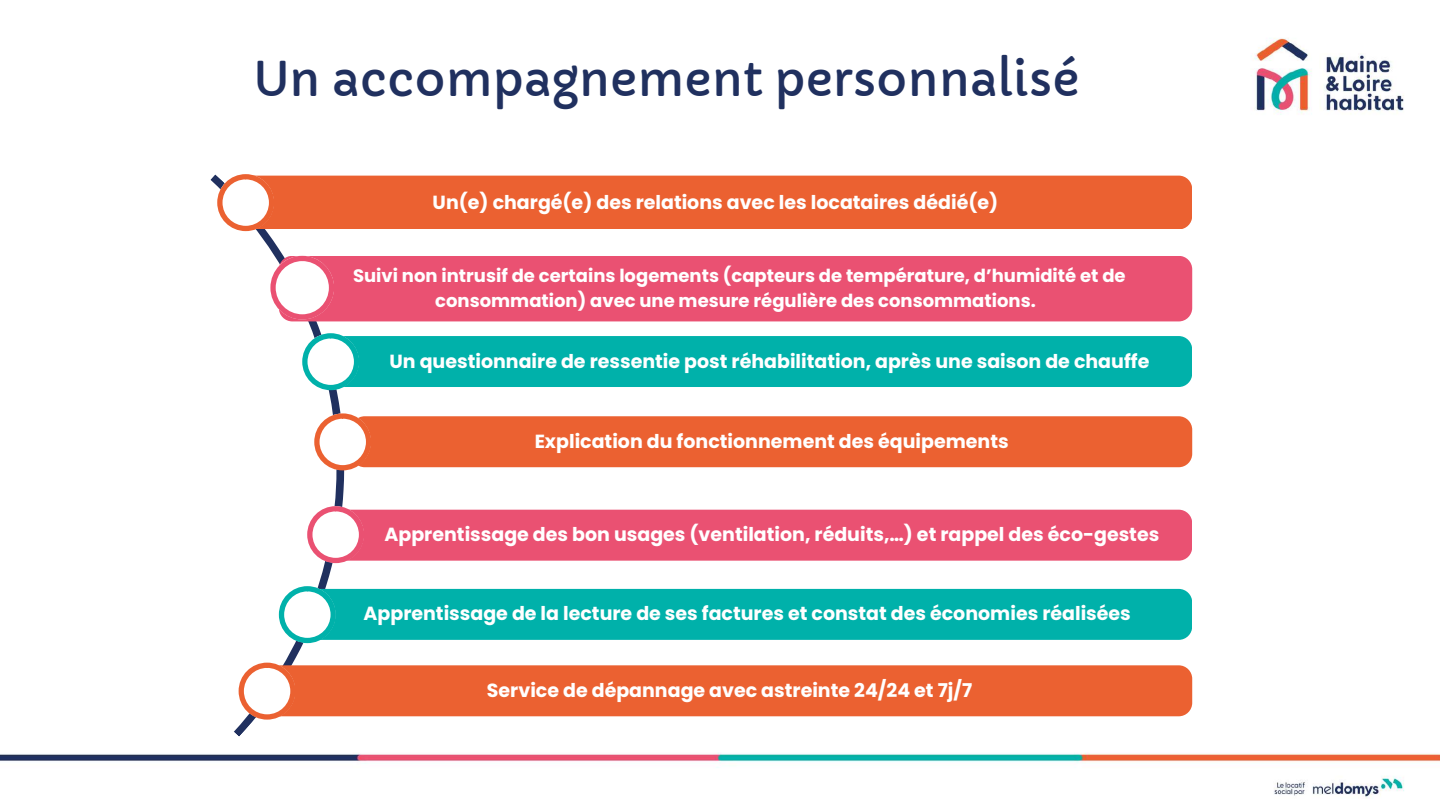
<style>
.page{position:relative;width:1440px;height:810px;background:#fff}
.page>*{position:absolute;margin:0;border:0;box-sizing:border-box;transform-origin:0 0}
.t1{font:47px "Capriola";color:#20305f}
.t2{font:700 19px "Poppins";color:#fff}
.t3{font:700 18px/24.8px "Poppins";color:#fff;text-align:center}
</style>
<div class="page">
<img style="left:0;top:38px;width:1440px;height:761px">
<svg style="left:0;top:174px;width:508px;height:563px"></svg>
<div style="left:302px;top:589px;width:890px;height:51px;background:#00b1aa;border-radius:14px"></div>
<svg style="left:279px;top:586px;width:57px;height:57px"></svg>
<div style="left:267px;top:665px;width:925px;height:51px;background:#eb6131;border-radius:14px"></div>
<svg style="left:239px;top:663px;width:57px;height:57px"></svg>
<div style="left:336px;top:510px;width:856px;height:51px;background:#ea5172;border-radius:14px"></div>
<svg style="left:307px;top:506px;width:57px;height:57px"></svg>
<div style="left:351px;top:416px;width:841px;height:51px;background:#eb6131;border-radius:14px"></div>
<svg style="left:314px;top:413px;width:57px;height:57px"></svg>
<div style="left:331px;top:336px;width:861px;height:51px;background:#00b1aa;border-radius:14px"></div>
<svg style="left:302px;top:333px;width:57px;height:57px"></svg>
<div style="left:239px;top:176px;width:953px;height:53px;background:#eb6131;border-radius:14px"></div>
<svg style="left:217px;top:174px;width:57px;height:57px"></svg>
<div style="left:279px;top:256px;width:913px;height:65px;background:#ea5172;border-radius:14px"></div>
<svg style="left:270px;top:256px;width:64px;height:64px"></svg>
<h1 class="t1" style="left:254px;top:51px;width:827px">Un accompagnement personnalisé</h1>
<p class="t2" style="left:433px;top:189px;width:567px">Un(e) chargé(e) des relations avec les locataires dédié(e)</p>
<p class="t3" style="left:353px;top:263px;width:774px">Suivi non intrusif de certains logements (capteurs de température, d’humidité et de consommation) avec une mesure régulière des consommations.</p>
<p class="t2" style="left:389px;top:348px;width:761px">Un questionnaire de ressentie post réhabilitation, après une saison de chauffe</p>
<p class="t2" style="left:535px;top:428px;width:476px">Explication du fonctionnement des équipements</p>
<p class="t2" style="left:385px;top:521px;width:776px">Apprentissage des bon usages (ventilation, réduits,…) et rappel des éco-gestes</p>
<p class="t2" style="left:364px;top:600px;width:769px">Apprentissage de la lecture de ses factures et constat des économies réalisées</p>
<p class="t2" style="left:487px;top:677px;width:487px">Service de dépannage avec astreinte 24/24 et 7j/7</p>
</div>
